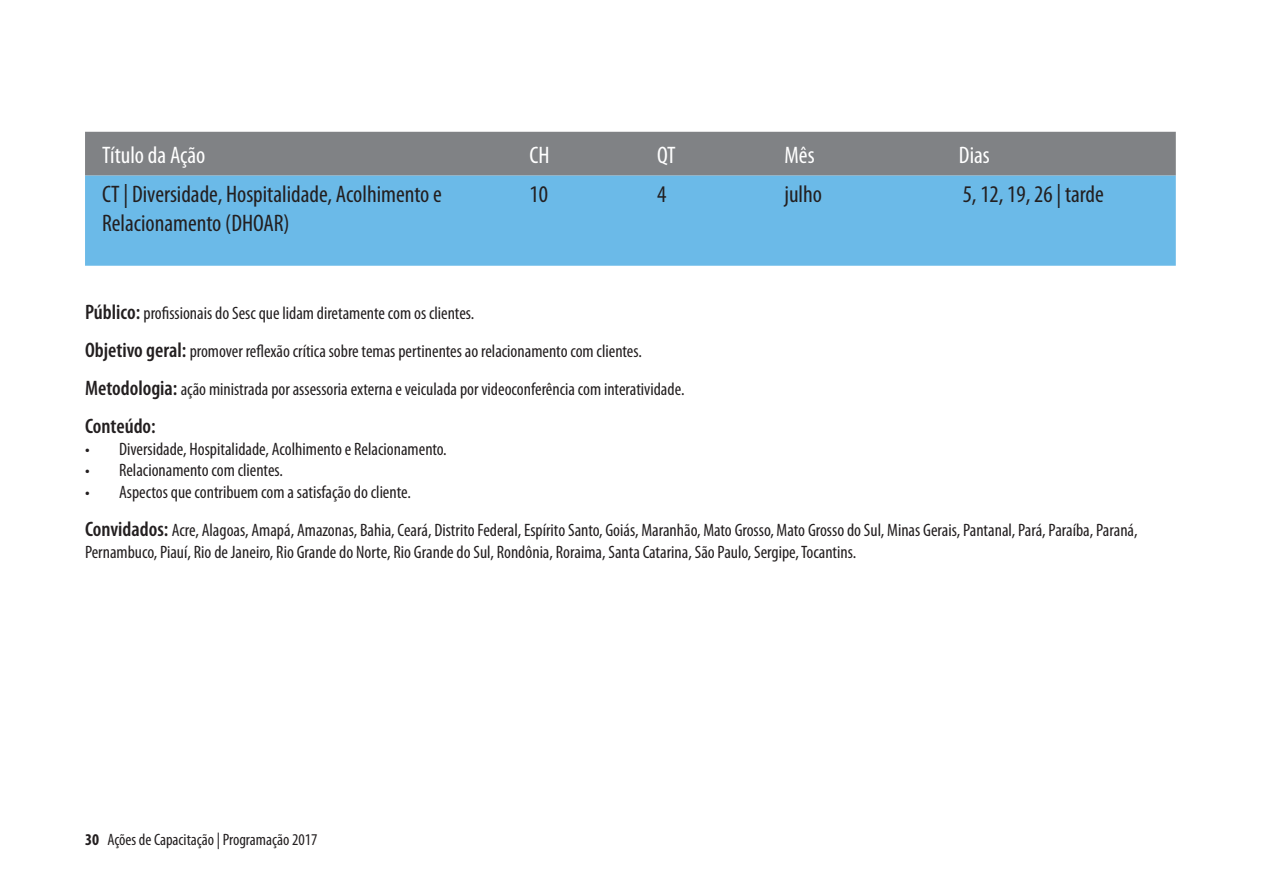
<style>
.page{position:relative;width:1263px;height:893px;background:#fff}
.page>*{position:absolute;margin:0;border:0;box-sizing:border-box;transform-origin:0 0}
.t1{font:condensed 24px/28.8px "Myriad Pro";color:#231f20}
.t2{font:condensed 24px "Myriad Pro";color:#fff}
.t3{font:600 condensed 21px "Myriad Pro";color:#231f20}
.t4{font:condensed 18px/38px "Myriad Pro";color:#231f20}
.t5{font:condensed 16.5px "Myriad Pro";color:#231f20}
.s1{font-weight:600;font-size:21px}
.s2{font-weight:700}
</style>
<div class="page">
<div style="left:85px;top:132px;width:1091px;height:44px;background:#808285"></div>
<div style="left:85px;top:176px;width:1091px;height:90px;background:#6bbae8"></div>
<h1 class="t2" style="left:102px;top:142px;width:105px">Título da Ação</h1>
<h1 class="t2" style="left:529px;top:142px;width:22px">CH</h1>
<h1 class="t2" style="left:657px;top:142px;width:20px">QT</h1>
<h1 class="t2" style="left:784px;top:142px;width:32px">Mês</h1>
<h1 class="t2" style="left:959px;top:142px;width:32px">Dias</h1>
<h1 class="t1" style="left:102px;top:180px;width:341px">CT | Diversidade, Hospitalidade, Acolhimento e<br>Relacionamento (DHOAR)</h1>
<h1 class="t1" style="left:529px;top:180px;width:20px">10</h1>
<h1 class="t1" style="left:657px;top:180px;width:11px">4</h1>
<h1 class="t1" style="left:784px;top:180px;width:39px">julho</h1>
<h1 class="t1" style="left:963px;top:180px;width:143px">5, 12, 19, 26 | tarde</h1>
<p class="t4" style="left:85px;top:295px;width:601px"><span class="s1">Público:</span> profissionais do Sesc que lidam diretamente com os clientes.<br><span class="s1">Objetivo geral:</span> promover reflexão crítica sobre temas pertinentes ao relacionamento com clientes.<br><span class="s1">Metodologia:</span> ação ministrada por assessoria externa e veiculada por videoconferência com interatividade.</p>
<p class="t3" style="left:85px;top:415px;width:72px">Conteúdo:</p>
<p class="t4" style="left:85px;top:430px;width:363px">• Diversidade, Hospitalidade, Acolhimento e Relacionamento.</p>
<p class="t4" style="left:85px;top:452px;width:199px">• Relacionamento com clientes.</p>
<p class="t4" style="left:85px;top:473px;width:1054px">• Aspectos que contribuem com a satisfação do cliente.<br><span class="s1">Convidados:</span> Acre, Alagoas, Amapá, Amazonas, Bahia, Ceará, Distrito Federal, Espírito Santo, Goiás, Maranhão, Mato Grosso, Mato Grosso do Sul, Minas Gerais, Pantanal, Pará, Paraíba, Paraná,</p>
<p class="t4" style="left:85px;top:533px;width:773px">Pernambuco, Piauí, Rio de Janeiro, Rio Grande do Norte, Rio Grande do Sul, Rondônia, Roraima, Santa Catarina, São Paulo, Sergipe, Tocantins.</p>
<p class="t5" style="left:85px;top:830px;width:234px"><span class="s2">30</span> Ações de Capacitação | Programação 2017</p>
</div>
